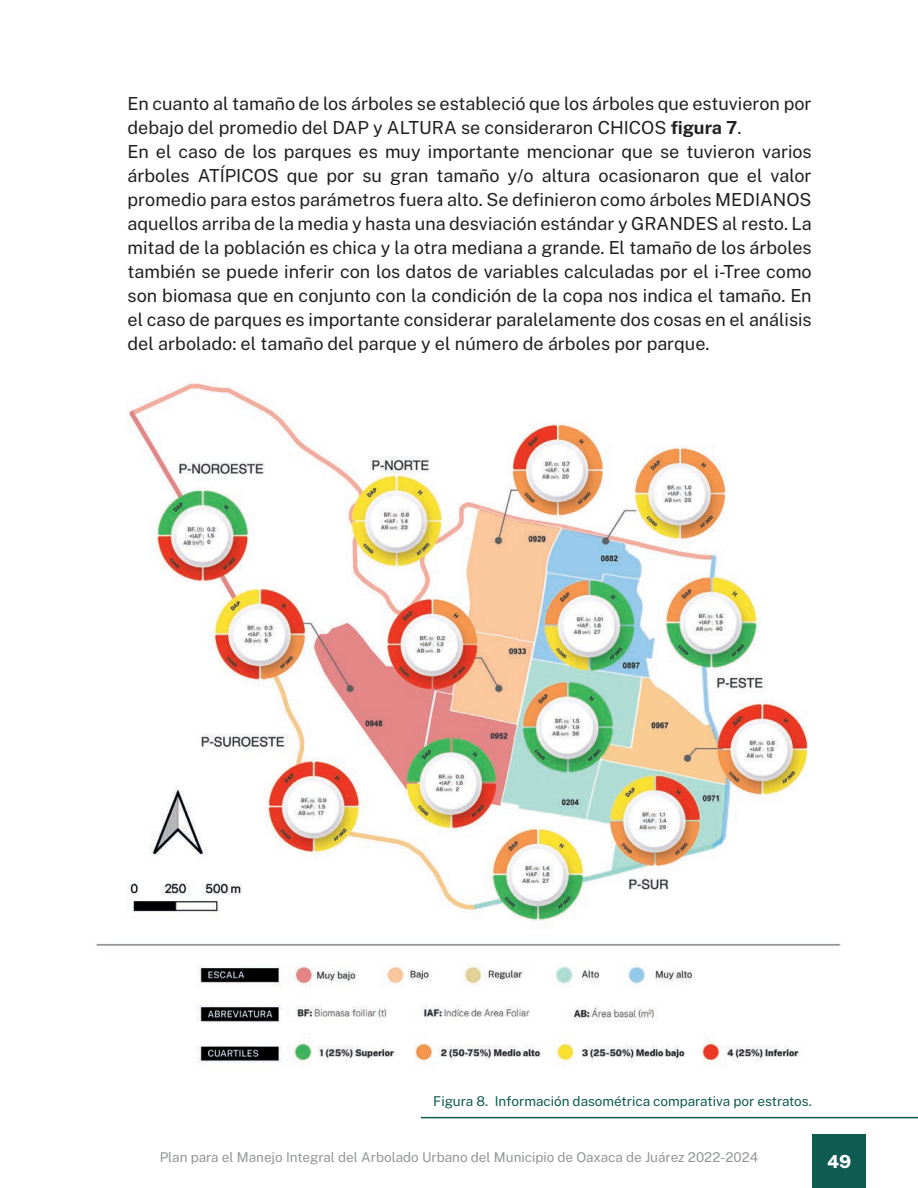
<style>
.page{position:relative;width:918px;height:1188px;background:#fff}
.page>*{position:absolute;margin:0;border:0;box-sizing:border-box;transform-origin:0 0}
.t1{font:18px/24px "Public Sans";color:#231f20}
.t2{font:800 18px "Public Sans";color:#fff}
.t3{font:13.5px "Public Sans";color:#939598}
.t4{font:13.5px "Public Sans";color:#0e5b52}
.s1{font-weight:700}
</style>
<div class="page">
<div style="left:812px;top:1134px;width:54px;height:54px;background:#0e5b52"></div>
<hr style="left:421px;top:1117px;width:497px;height:1px;background:#0e5b52">
<img style="left:96px;top:383px;width:745px;height:685px">
<p class="t1" style="left:128px;top:91px;width:686px">En cuanto al tamaño de los árboles se estableció que los árboles que estuvieron por debajo del promedio del DAP y ALTURA se consideraron CHICOS <span class="s1">figura 7</span>.<br>En el caso de los parques es muy importante mencionar que se tuvieron varios árboles ATÍPICOS que por su gran tamaño y/o altura ocasionaron que el valor promedio para estos parámetros fuera alto. Se definieron como árboles MEDIANOS aquellos arriba de la media y hasta una desviación estándar y GRANDES al resto. La mitad de la población es chica y la otra mediana a grande. El tamaño de los árboles también se puede inferir con los datos de variables calculadas por el i-Tree como son biomasa que en conjunto con la condición de la copa nos indica el tamaño. En el caso de parques es importante considerar paralelamente dos cosas en el análisis del arbolado: el tamaño del parque y el número de árboles por parque.</p>
<p class="t4" style="left:433px;top:1092px;width:380px">Figura 8. Información dasométrica comparativa por estratos.</p>
<p class="t3" style="left:160px;top:1148px;width:600px">Plan para el Manejo Integral del Arbolado Urbano del Municipio de Oaxaca de Juárez 2022-2024</p>
<p class="t2" style="left:827px;top:1150px;width:26px">49</p>
</div>
